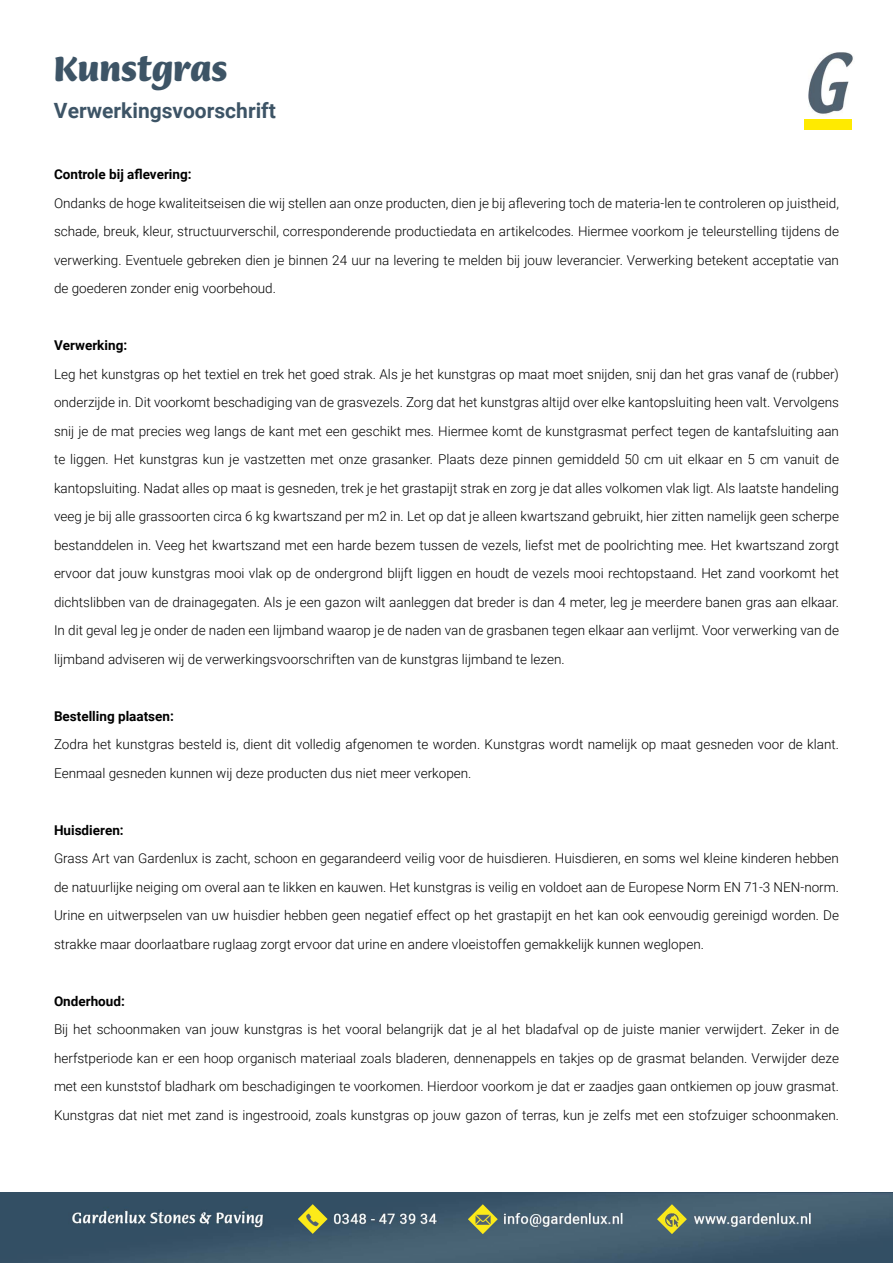
<style>
.page{position:relative;width:893px;height:1263px;background:#fff}
.page>*{position:absolute;margin:0;border:0;box-sizing:border-box;transform-origin:0 0}
.t1{font:700 37.5px "Ciabatta";color:#3d5466}
.t2{font:700 21px "Roboto";color:#3d5466}
.t3{font:300 13.5px/28.5px "Roboto";color:#000;text-align:justify}
.t4{font:700 13.5px "Roboto";color:#000}
</style>
<div class="page">
<img style="left:0;top:1193px;width:893px;height:70px">
<img style="left:804px;top:120px;width:47px;height:10px">
<img style="left:298px;top:1204px;width:30px;height:30px">
<img style="left:468px;top:1204px;width:30px;height:30px">
<img style="left:657px;top:1204px;width:30px;height:30px">
<h1 class="t1" style="left:54px;top:45px;width:175px">Kunstgras</h1>
<h2 class="t2" style="left:54px;top:96px;width:223px">Verwerkingsvoorschrift</h2>
<p class="t4" style="left:54px;top:165px;width:139px">Controle bij aflevering:</p>
<p class="t3" style="left:54px;top:188px;width:786px">Ondanks de hoge kwaliteitseisen die wij stellen aan onze producten, dien je bij aflevering toch de materia-len te controleren op juistheid, schade, breuk, kleur, structuurverschil, corresponderende productiedata en artikelcodes. Hiermee voorkom je teleurstelling tijdens de verwerking. Eventuele gebreken dien je binnen 24 uur na levering te melden bij jouw leverancier. Verwerking betekent acceptatie van de goederen zonder enig voorbehoud.</p>
<p class="t4" style="left:54px;top:336px;width:75px">Verwerking:</p>
<p class="t3" style="left:54px;top:359px;width:786px">Leg het kunstgras op het textiel en trek het goed strak. Als je het kunstgras op maat moet snijden, snij dan het gras vanaf de (rubber) onderzijde in. Dit voorkomt beschadiging van de grasvezels. Zorg dat het kunstgras altijd over elke kantopsluiting heen valt. Vervolgens snij je de mat precies weg langs de kant met een geschikt mes. Hiermee komt de kunstgrasmat perfect tegen de kantafsluiting aan te liggen. Het kunstgras kun je vastzetten met onze grasanker. Plaats deze pinnen gemiddeld 50 cm uit elkaar en 5 cm vanuit de kantopsluiting. Nadat alles op maat is gesneden, trek je het grastapijt strak en zorg je dat alles volkomen vlak ligt. Als laatste handeling veeg je bij alle grassoorten circa 6 kg kwartszand per m2 in. Let op dat je alleen kwartszand gebruikt, hier zitten namelijk geen scherpe bestanddelen in. Veeg het kwartszand met een harde bezem tussen de vezels, liefst met de poolrichting mee. Het kwartszand zorgt ervoor dat jouw kunstgras mooi vlak op de ondergrond blijft liggen en houdt de vezels mooi rechtopstaand. Het zand voorkomt het dichtslibben van de drainagegaten. Als je een gazon wilt aanleggen dat breder is dan 4 meter, leg je meerdere banen gras aan elkaar.<br>In dit geval leg je onder de naden een lijmband waarop je de naden van de grasbanen tegen elkaar aan verlijmt. Voor verwerking van de lijmband adviseren wij de verwerkingsvoorschriften van de kunstgras lijmband te lezen.</p>
<p class="t4" style="left:54px;top:706px;width:121px">Bestelling plaatsen:</p>
<p class="t3" style="left:54px;top:729px;width:786px">Zodra het kunstgras besteld is, dient dit volledig afgenomen te worden. Kunstgras wordt namelijk op maat gesneden voor de klant.<br>Eenmaal gesneden kunnen wij deze producten dus niet meer verkopen.</p>
<p class="t4" style="left:54px;top:820px;width:71px">Huisdieren:</p>
<p class="t3" style="left:54px;top:843px;width:786px">Grass Art van Gardenlux is zacht, schoon en gegarandeerd veilig voor de huisdieren. Huisdieren, en soms wel kleine kinderen hebben de natuurlijke neiging om overal aan te likken en kauwen. Het kunstgras is veilig en voldoet aan de Europese Norm EN 71-3 NEN-norm.<br>Urine en uitwerpselen van uw huisdier hebben geen negatief effect op het grastapijt en het kan ook eenvoudig gereinigd worden. De strakke maar doorlaatbare ruglaag zorgt ervoor dat urine en andere vloeistoffen gemakkelijk kunnen weglopen.</p>
<p class="t4" style="left:54px;top:991px;width:72px">Onderhoud:</p>
<p class="t3" style="left:54px;top:1014px;width:786px">Bij het schoonmaken van jouw kunstgras is het vooral belangrijk dat je al het bladafval op de juiste manier verwijdert. Zeker in de herfstperiode kan er een hoop organisch materiaal zoals bladeren, dennenappels en takjes op de grasmat belanden. Verwijder deze met een kunststof bladhark om beschadigingen te voorkomen. Hierdoor voorkom je dat er zaadjes gaan ontkiemen op jouw grasmat.<br>Kunstgras dat niet met zand is ingestrooid, zoals kunstgras op jouw gazon of terras, kun je zelfs met een stofzuiger schoonmaken.</p>
</div>
